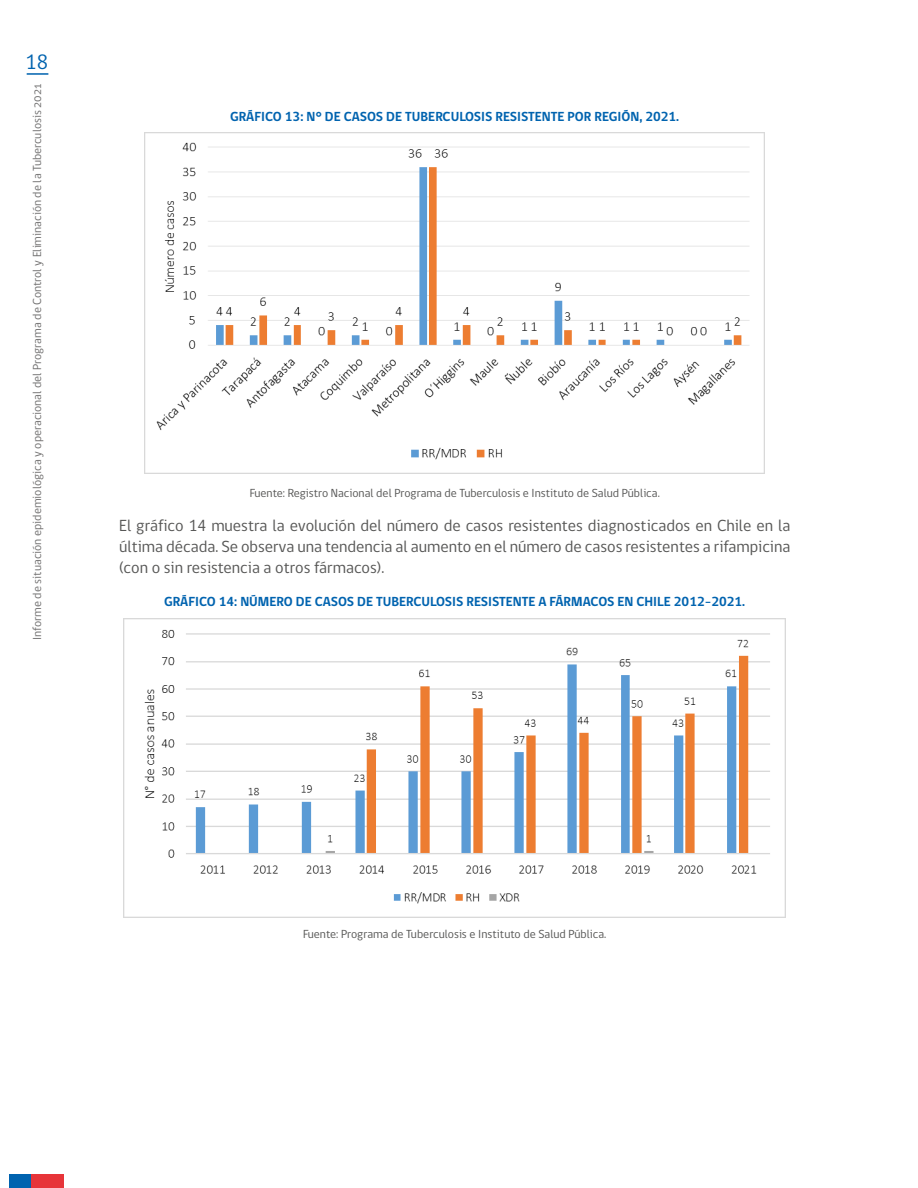
<style>
.page{position:relative;width:918px;height:1188px;background:#fff}
.page>*{position:absolute;margin:0;border:0;box-sizing:border-box;transform-origin:0 0}
.t1{font:21.3px "gob CL";color:#0063af}
.t2{font:16.5px/21px "gob CL";color:#575756;text-align:justify}
.t3{font:700 13.5px "gob CL";color:#0063af}
.t4{font:12px "gob CL";color:#575756}
.t5{font:12px "gob CL";color:#706f6f}
</style>
<div class="page">
<hr style="left:27px;top:73px;width:21px;height:2px;background:#0063af">
<div style="left:9px;top:1174px;width:22px;height:14px;background:#0063af"></div>
<div style="left:31px;top:1174px;width:33px;height:14px;background:#e73439"></div>
<img style="left:145px;top:133px;width:620px;height:340px">
<img style="left:124px;top:619px;width:662px;height:299px">
<p class="t1" style="left:26px;top:47px;width:24px">18</p>
<p class="t5" style="left:29px;top:640px;width:558px;rotate:-90deg">Informe de situación epidemiológica y operacional del Programa de Control y Eliminación de la Tuberculosis 2021</p>
<p class="t3" style="left:230px;top:107px;width:451px">GRÁFICO 13: N° DE CASOS DE TUBERCULOSIS RESISTENTE POR REGIÓN, 2021.</p>
<p class="t4" style="left:250px;top:485px;width:412px">Fuente: Registro Nacional del Programa de Tuberculosis e Instituto de Salud Pública.</p>
<p class="t2" style="left:119px;top:515px;width:673px">El gráfico 14 muestra la evolución del número de casos resistentes diagnosticados en Chile en la última década. Se observa una tendencia al aumento en el número de casos resistentes a rifampicina (con o sin resistencia a otros fármacos).</p>
<p class="t3" style="left:164px;top:593px;width:583px">GRÁFICO 14: NÚMERO DE CASOS DE TUBERCULOSIS RESISTENTE A FÁRMACOS EN CHILE 2012-2021.</p>
<p class="t4" style="left:303px;top:926px;width:305px">Fuente: Programa de Tuberculosis e Instituto de Salud Pública.</p>
</div>
